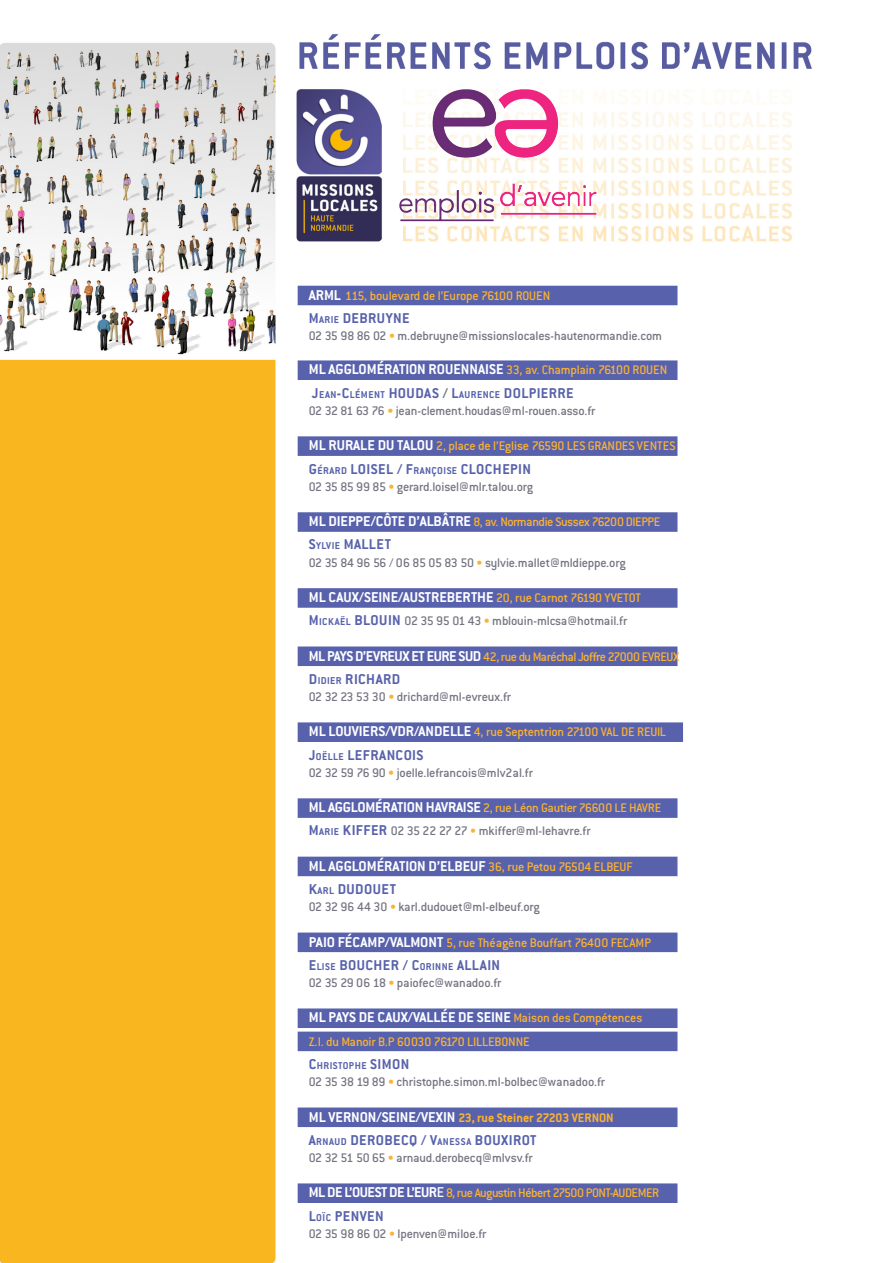
<style>
.page{position:relative;width:893px;height:1263px;background:#fff}
.page>*{position:absolute;margin:0;border:0;box-sizing:border-box;transform-origin:0 0}
.t1{font:700 15.6px "Conduit ITC";color:#fff}
.t2{font:700 15.6px "Conduit ITC";letter-spacing:.03em;color:#5862ac}
.t3{font:700 15.6px "Conduit ITC";letter-spacing:.03em;color:#5862ac}
.t4{font:500 13.65px/23.1px "Conduit ITC";letter-spacing:-.015em;color:#747582}
.t5{font:500 13.65px/23.1px "Conduit ITC";letter-spacing:-.02em;color:#fcb331}
.t6{font:700 13.65px "Conduit ITC";color:#fcb331}
.t7{font:500 13.65px "Conduit ITC";color:#fcb331}
.t8{font:700 10.95px "Conduit ITC";letter-spacing:.045em;color:#5862ac}
.s1{font-weight:700;font-size:15.6px;color:#fff}
.s2{font-style:inherit}
.s3{font-size:10.95px}
.s4{color:#fcb331}
.s5{font-size:15.6px}
.s6{font-size:15.6px;color:#747582}
.s7{font-weight:700;font-size:15.6px;color:#5862ac}
.s8{font-weight:700;font-size:10.95px;color:#5862ac}
.s9{font-size:15.6px;color:#fff}
</style>
<div class="page">
<img style="left:0;top:34px;width:812px;height:1229px">
<div style="left:298px;top:286px;width:379px;height:19px;background:#5862ac"></div>
<div style="left:298px;top:360px;width:379px;height:20px;background:#5862ac"></div>
<div style="left:298px;top:436px;width:379px;height:20px;background:#5862ac"></div>
<div style="left:298px;top:512px;width:379px;height:20px;background:#5862ac"></div>
<div style="left:298px;top:588px;width:379px;height:20px;background:#5862ac"></div>
<div style="left:298px;top:646px;width:379px;height:20px;background:#5862ac"></div>
<div style="left:298px;top:722px;width:385px;height:20px;background:#5862ac"></div>
<div style="left:298px;top:798px;width:379px;height:20px;background:#5862ac"></div>
<div style="left:298px;top:857px;width:379px;height:19px;background:#5862ac"></div>
<div style="left:298px;top:932px;width:379px;height:20px;background:#5862ac"></div>
<div style="left:298px;top:1008px;width:379px;height:20px;background:#5862ac"></div>
<div style="left:298px;top:1031px;width:379px;height:20px;background:#5862ac"></div>
<div style="left:298px;top:1107px;width:379px;height:20px;background:#5862ac"></div>
<div style="left:298px;top:1183px;width:379px;height:20px;background:#5862ac"></div>
<img style="left:498px;top:90px;width:39px;height:19px">
<p class="t5" style="left:309px;top:284px;width:243px"><span class="s1">ARML</span> 115, boulevard de l’Europe 76100 ROUEN</p>
<p class="t3" style="left:309px;top:309px;width:102px"><span class="s2">M</span><span class="s3">ARIE</span> DEBRUYNE</p>
<p class="t4" style="left:309px;top:325px;width:355px">02 35 98 86 02 <span class="s4">•</span> m.debruyne@missionslocales-hautenormandie.com</p>
<p class="t1" style="left:309px;top:360px;width:146px">ML AGGLOMÉRATION ROUENNA</p>
<p class="t5" style="left:485px;top:359px;width:183px"><span class="s1">ISE</span> 33, av. Champlain 76100 ROUEN</p>
<p class="t8" style="left:312px;top:388px;width:233px"><span class="s5">J</span>EAN<span class="s5">-C</span>LÉMENT <span class="s5">HOUDAS</span> <span class="s6">/</span> <span class="s5">L</span>AURENCE <span class="s5">DOLPIERRE</span></p>
<p class="t4" style="left:309px;top:399px;width:288px">02 32 81 63 76 <span class="s4">•</span> jean-clement.houdas@ml-rouen.asso.fr</p>
<p class="t1" style="left:309px;top:436px;width:37px">ML RURALE</p>
<p class="t5" style="left:378px;top:434px;width:299px"><span class="s1">DU TALOU</span> 2, place de l’Eglise 76590 LES GRANDES VENTES</p>
<p class="t2" style="left:309px;top:459px;width:216px">G<span class="s3">ÉRARD</span> LOISEL / F<span class="s3">RANÇOISE</span> CLOCHEPIN</p>
<p class="t4" style="left:309px;top:475px;width:226px">02 35 85 99 85 <span class="s4">•</span> gerard.loisel@mlr.talou.org</p>
<p class="t5" style="left:309px;top:510px;width:353px"><span class="s1">ML DIEPPE/CÔTE D’ALBÂTRE</span> 8, av. Normandie Sussex 76200 DIEPPE</p>
<p class="t3" style="left:309px;top:535px;width:83px"><span class="s2">S</span><span class="s3">YLVIE</span> MALLET</p>
<p class="t4" style="left:309px;top:551px;width:318px">02 35 84 96 56 / 06 85 05 83 50 <span class="s4">•</span> sylvie.mallet@mldieppe.org</p>
<p class="t1" style="left:309px;top:588px;width:132px">ML CAUX/SEINE/AUSTREBER</p>
<p class="t4" style="left:309px;top:586px;width:334px;text-indent:162px"><span class="s1">THE</span> <span class="s4">20, rue Carnot 76190 YVETOT<br></span><span class="s7">M</span><span class="s8">ICKAËL</span> <span class="s7">BLOUIN</span> 02 35 95 01 43 <span class="s4">•</span> mblouin-mlcsa@hotmail.fr</p>
<p class="t5" style="left:309px;top:645px;width:372px"><span class="s1">ML PAYS D’EVREUX ET EURE SUD</span> 42, rue du Maréchal Joffre 27000 EVREUX</p>
<p class="t3" style="left:309px;top:670px;width:93px"><span class="s2">D</span><span class="s3">IDIER</span> RICHARD</p>
<p class="t4" style="left:309px;top:685px;width:204px">02 32 23 53 30 <span class="s4">•</span> drichard@ml-evreux.fr</p>
<p class="t1" style="left:309px;top:722px;width:126px">ML LOUVIERS/VDR/ANDELLE</p>
<p class="t5" style="left:474px;top:720px;width:194px">4, rue Septentrion 27100 VAL DE REUIL</p>
<p class="t3" style="left:309px;top:745px;width:103px"><span class="s2">J</span><span class="s3">OËLLE</span> LEFRANCOIS</p>
<p class="t4" style="left:309px;top:761px;width:226px">02 32 59 76 90 <span class="s4">•</span> joelle.lefrancois@mlv2al.fr</p>
<p class="t4" style="left:309px;top:796px;width:354px"><span class="s1">ML AGGLOMÉRATION HAVRAISE</span> <span class="s4">2, rue Léon Gautier 76600 LE HAVRE<br></span><span class="s7">M</span><span class="s8">ARIE</span> <span class="s7">KIFFER</span> 02 35 22 27 27 <span class="s4">•</span> mkiffer@ml-lehavre.fr</p>
<p class="t1" style="left:309px;top:857px;width:148px">ML AGGLOMÉRATION D’ELBEUF</p>
<p class="t5" style="left:488px;top:855px;width:146px">36, rue Petou 76504 ELBEUF</p>
<p class="t3" style="left:309px;top:880px;width:88px"><span class="s2">K</span><span class="s3">ARL</span> DUDOUET</p>
<p class="t4" style="left:309px;top:895px;width:233px">02 32 96 44 30 <span class="s4">•</span> karl.dudouet@ml-elbeuf.org</p>
<p class="t1" style="left:309px;top:932px;width:90px">PAIO FÉCAM P/VALM</p>
<p class="t7" style="left:420px;top:935px;width:232px"><span class="s1">ONT</span> 5, rue Théagène Bouffart 76400 FECAMP</p>
<p class="t2" style="left:309px;top:956px;width:157px">E<span class="s3">LISE</span> BOUCHER / C<span class="s3">ORINNE</span> ALLAIN</p>
<p class="t4" style="left:309px;top:971px;width:194px">02 35 29 06 18 <span class="s4">•</span> paiofec@wanadoo.fr</p>
<p class="t1" style="left:309px;top:1008px;width:113px">ML PAYS DE CAUX/VALL</p>
<p class="t5" style="left:309px;top:1006px;width:335px;text-indent:132px"><span class="s1">ÉE DE SEINE</span> Maison des Compétences<br>Z.I. du Manoir B.P 60030 76170 LILLEBONNE</p>
<p class="t8" style="left:309px;top:1059px;width:102px"><span class="s5">C</span>HRISTOPH E <span class="s5">SIMON</span></p>
<p class="t4" style="left:309px;top:1070px;width:298px">02 35 38 19 89 <span class="s4">•</span> christophe.simon.ml-bolbec@wanadoo.fr</p>
<p class="t1" style="left:309px;top:1107px;width:29px">ML VERN</p>
<p class="t6" style="left:360px;top:1109px;width:255px"><span class="s9">ON/SEINE/VEXIN</span> 23, RUE STEINER 27203 VERNON</p>
<p class="t2" style="left:309px;top:1131px;width:229px">A<span class="s3">RNAUD</span> DEROBECQ / V<span class="s3">ANESSA</span> BOUXIROT</p>
<p class="t4" style="left:309px;top:1146px;width:226px">02 32 51 50 65 <span class="s4">•</span> arnaud.derobecq@mlvsv.fr</p>
<p class="t5" style="left:309px;top:1181px;width:352px"><span class="s1">ML DE L’OUEST DE L’EUR</span><span class="s9">e</span> 8, rue Augustin Hébert 27500 PONT-AUDEMER</p>
<p class="t3" style="left:309px;top:1206px;width:77px"><span class="s2">L</span><span class="s3">OÏC</span> PENVEN</p>
<p class="t4" style="left:309px;top:1222px;width:179px">02 35 98 86 02 <span class="s4">•</span> lpenven@miloe.fr</p>
</div>
